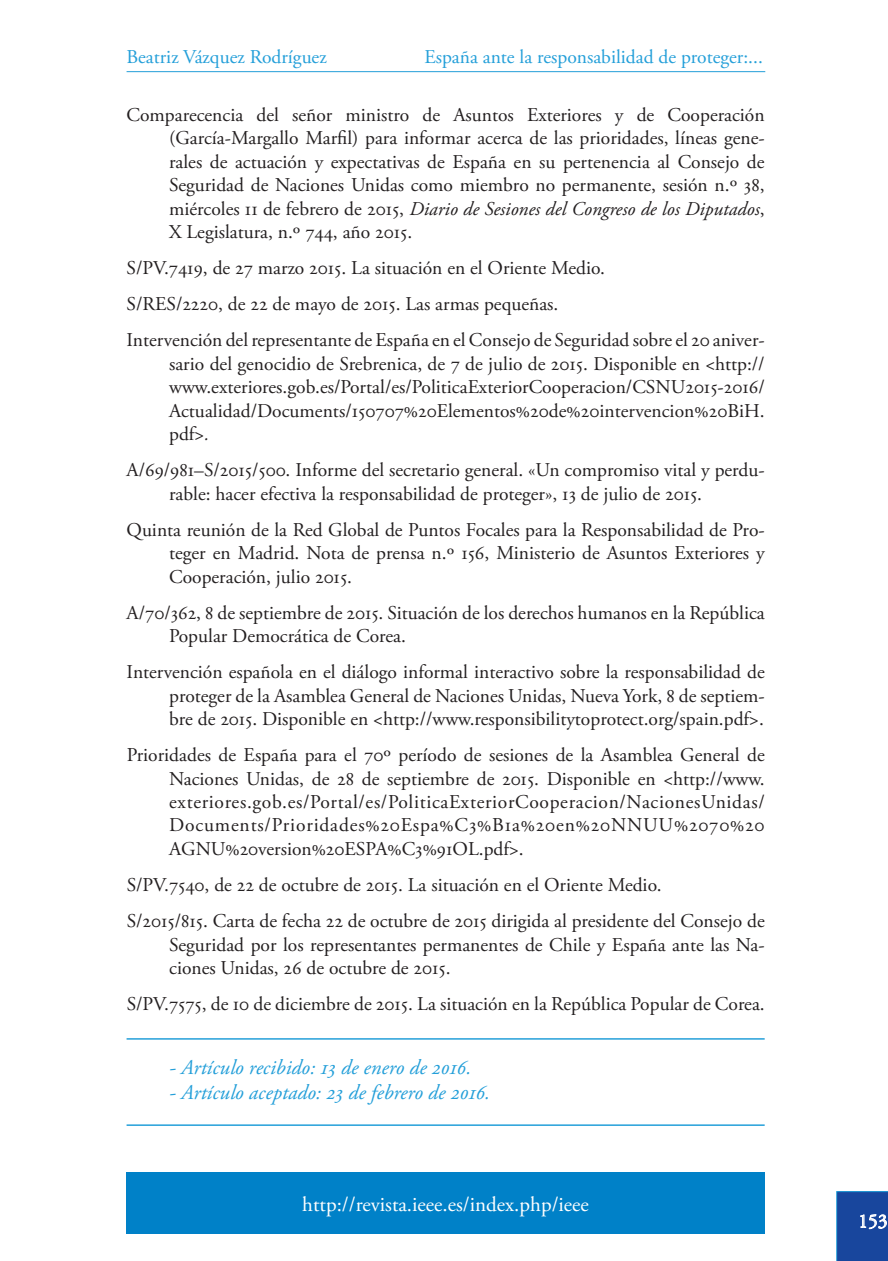
<style>
.page{position:relative;width:888px;height:1261px;background:#fff}
.page>*{position:absolute;margin:0;border:0;box-sizing:border-box;transform-origin:0 0}
.t1{font:italic 21px "Adobe Garamond Pro";color:#249fd9}
.t2{font:21px "Adobe Garamond Pro";color:#fff}
.t3{font:19.5px/23.4px "Adobe Garamond Pro";color:#231f20}
.t4{font:19.5px "Adobe Garamond Pro";color:#249fd9}
.t5{font:19.5px "Adobe Garamond Pro";color:#fff}
.s1{font-style:italic}
</style>
<div class="page">
<div style="left:127px;top:1172px;width:637px;height:62px;background:#0081c8"></div>
<hr style="left:127px;top:71px;width:638px;height:1px;background:#249fd9">
<hr style="left:127px;top:1038px;width:637px;height:1px;background:#249fd9">
<hr style="left:127px;top:1124px;width:637px;height:2px;background:#249fd9">
<svg style="left:836px;top:1191px;width:52px;height:70px"></svg>
<p class="t4" style="left:127px;top:45px;width:202px">Beatriz Vázquez Rodríguez</p>
<p class="t4" style="left:424px;top:45px;width:340px">España ante la responsabilidad de proteger:...</p>
<p class="t3" style="left:169px;top:104px;width:597px;text-align:justify;text-indent:-43px">Comparecencia del señor ministro de Asuntos Exteriores y de Cooperación (García-Margallo Marfil) para informar acerca de las prioridades, líneas gene&shy;rales de actuación y expectativas de España en su pertenencia al Consejo de Seguridad de Naciones Unidas como miembro no permanente, sesión n.º 38, miércoles 11 de febrero de 2015, <span class="s1">Diario de Sesiones del Congreso de los Diputados</span>, X Legislatura, n.º 744, año 2015.</p>
<p class="t3" style="left:127px;top:250px;width:639px;line-height:36.2px">S/PV.7419, de 27 marzo 2015. La situación en el Oriente Medio.<br>S/RES/2220, de 22 de mayo de 2015. Las armas pequeñas.<br>Intervención del representante de España en el Consejo de Seguridad sobre el 20 aniver-</p>
<p class="t3" style="left:169px;top:353px;width:597px">sario del genocidio de Srebrenica, de 7 de julio de 2015. Disponible en &lt;http:// www.exteriores.gob.es/Portal/es/PoliticaExteriorCooperacion/CSN</p>
<p class="t3" style="left:169px;top:376px;width:597px;text-align:justify;text-indent:501px">U2015-2016/ Actualidad/Documents/150707%20Elementos%20de%20intervencion%20BiH. pdf&gt;<span class="s1">.</span></p>
<p class="t3" style="left:169px;top:459px;width:597px;text-indent:-43px">A/69/981–S/2015/500. Informe del secretario general. «Un compromiso vital y perdu&shy;rable: hacer efectiva la responsabilidad de proteger», 13 de julio de 2015.</p>
<p class="t3" style="left:169px;top:518px;width:597px;text-align:justify;text-indent:-43px">Quinta reunión de la Red Global de Puntos Focales para la Responsabilidad de Pro&shy;teger en Madrid. Nota de prensa n.º 156, Ministerio de Asuntos Exteriores y Cooperación, julio 2015.</p>
<p class="t3" style="left:169px;top:601px;width:597px;text-indent:-43px">A/70/362, 8 de septiembre de 2015. Situación de los derechos humanos en la República<br>Popular Democrática de Corea.</p>
<p class="t3" style="left:169px;top:661px;width:597px;text-align:justify;text-indent:-43px">Intervención española en el diálogo informal interactivo sobre la responsabilidad de proteger de la Asamblea General de Naciones Unidas, Nueva York, 8 de septiem&shy;bre de 2015. Disponible en &lt;http://www.responsibilitytoprotect.org/spain.pdf&gt;.</p>
<p class="t3" style="left:169px;top:744px;width:597px;text-align:justify;text-indent:-43px">Prioridades de España para el 70º período de sesiones de la Asamblea General de Naciones Unidas, de 28 de septiembre de 2015. Disponible en &lt;http://www. exteriores.gob.es/Portal/es/PoliticaExteriorCooperacion/NacionesUnidas/ Documents/Prioridades%20Espa%C3%B1a%20en%20NNUU%2070%20<br>AGN</p>
<p class="t3" style="left:127px;top:831px;width:639px;line-height:36.2px;text-indent:84px">U%20version%20ESPA%C3%91OL.pdf&gt;.<br>S/PV.7540, de 22 de octubre de 2015. La situación en el Oriente Medio.<br>S/2015/815. Carta de fecha 22 de octubre de 2015 dirigida al presidente del Consejo de</p>
<p class="t3" style="left:169px;top:933px;width:597px">Seguridad por los representantes permanentes de Chile y España ante las Na&shy;ciones Unidas, 26 de octubre de 2015.</p>
<p class="t3" style="left:127px;top:993px;width:639px">S/PV.7575, de 10 de diciembre de 2015. La situación en la República Popular de Corea.</p>
<p class="t1" style="left:169px;top:1054px;width:303px">- Artículo recibido: 13 de enero de 2016.</p>
<p class="t1" style="left:169px;top:1079px;width:322px">- Artículo aceptado: 23 de febrero de 2016.</p>
<p class="t2" style="left:302px;top:1192px;width:288px">http://revista.ieee.es/index.php/ieee</p>
<p class="t5" style="left:858px;top:1209px;width:31px">153</p>
</div>
